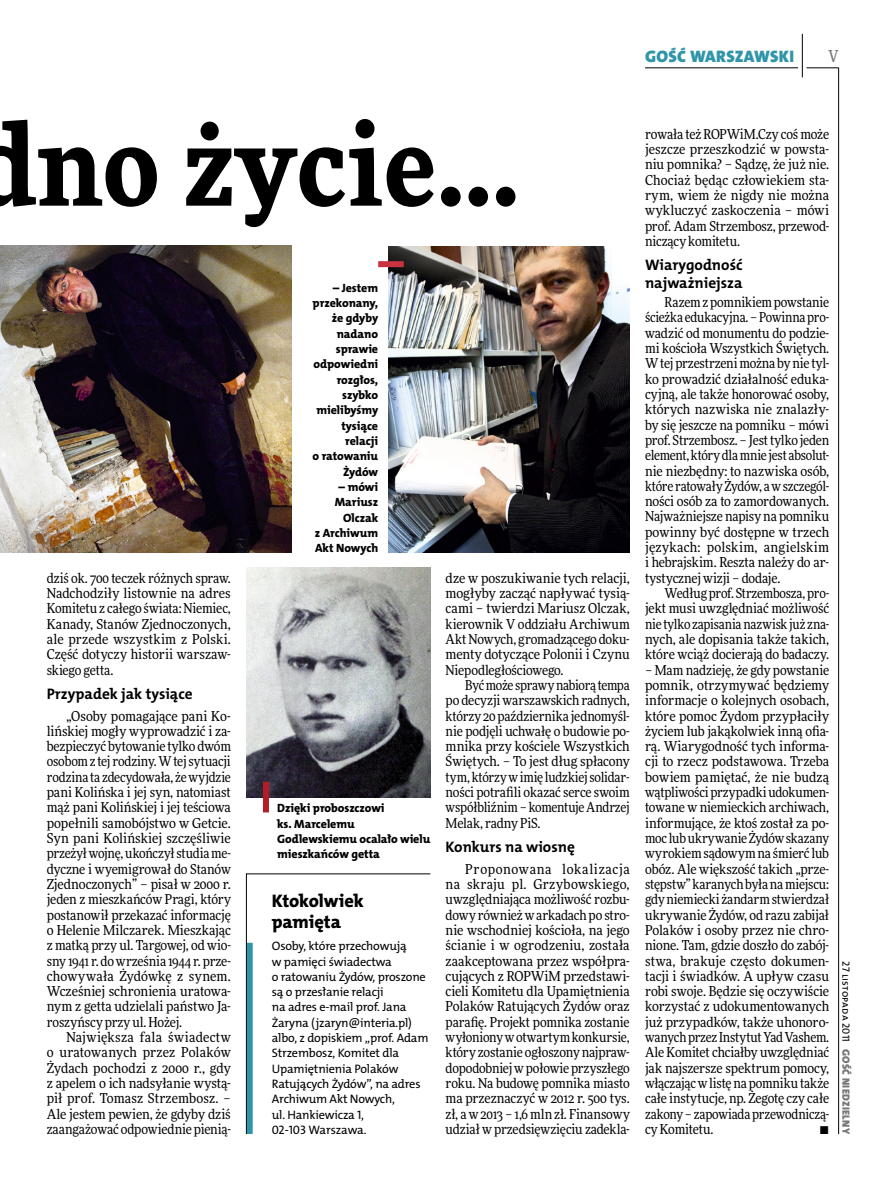
<style>
.page{position:relative;width:893px;height:1191px;background:#fff}
.page>*{position:absolute;margin:0;border:0;box-sizing:border-box;transform-origin:0 0}
.t1{font:900 111px "Freeday Narrow";letter-spacing:.01em;color:#000}
.t2{font:18.3px/21.6px "The Mix HP8 Ex Bld";letter-spacing:-.005em;color:#000}
.t3{font:16.65px "The Mix HP9 Blk";letter-spacing:.02em;color:#2f95a8}
.t4{font:500 16.5px "Freeday Narrow";color:#777778;scale:.9 1}
.t5{font:15.3px/17.7px "The Mix HP7 Bld";letter-spacing:-.005em;color:#000}
.t6{font:13.65px/15.3px "Freeday Narrow News";letter-spacing:-.01em;color:#000;text-align:justify}
.t7{font:12.3px/15.3px "The Mix HP5 Plain";letter-spacing:-.015em;color:#000}
.t8{font:12px/15.3px "The Mix HP8 Ex Bld";letter-spacing:-.005em;color:#000;text-align:right}
.t9{font:10.5px "The Mix HP5 Plain";color:#000}
.t10{font:10.5px "The Mix HP9 Blk";letter-spacing:.025em;color:#777778}
.s1{font-size:114px}
</style>
<div class="page">
<hr style="left:806px;top:68px;width:33px;height:1px;background:#000">
<hr style="left:645px;top:68px;width:153px;height:1px;background:#000">
<hr style="left:838px;top:68px;width:1px;height:1066px;background:#000">
<hr style="left:802px;top:34px;width:1px;height:43px;background:#000">
<svg style="left:246px;top:873px;width:185px;height:261px"></svg>
<img style="left:0;top:246px;width:292px;height:306px">
<img style="left:388px;top:246px;width:242px;height:306px">
<img style="left:246px;top:567px;width:184px;height:230px">
<div style="left:263px;top:782px;width:6px;height:30px;background:#b51b24"></div>
<div style="left:378px;top:261px;width:26px;height:6px;background:#c93241"></div>
<p class="t3" style="left:645px;top:46px;width:150px">GOŚĆ WARSZAWSKI</p>
<p class="t4" style="left:828px;top:46px;width:13px">V</p>
<h1 class="t1" style="left:-26px;top:93px;width:547px"><span class="s1">d</span>no życie…</h1>
<p class="t6" style="left:47px;top:570px;width:186px">dziś ok. 700 teczek różnych spraw.<br>Nadchodziły listownie na adres Komitetu z całego świata: Niemiec, Kanady, Stanów Zjednoczonych, ale przede wszystkim z Polski.<br>Część dotyczy historii warszaw&shy;skiego getta.</p>
<p class="t5" style="left:47px;top:685px;width:147px">Przypadek jak tysiące</p>
<p class="t6" style="left:47px;top:708px;width:186px;text-indent:20px">„Osoby pomagające pani Ko&shy;lińskiej mogły wyprowadzić i za&shy;bezpieczyć bytowanie tylko dwóm osobom z tej rodziny. W tej sytuacji rodzina ta zdecydowała, że wyjdzie pani Kolińska i jej syn, natomiast mąż pani Kolińskiej i jej teściowa popełnili samobójstwo w Getcie.<br>Syn pani Kolińskiej szczęśliwie przeżył wojnę, ukończył studia me&shy;dyczne i wyemigrował do Stanów Zjednoczonych” – pisał w 2000 r. jeden z mieszkańców Pragi, który postanowił przekazać informację o Helenie Milczarek. Mieszkając z matką przy ul. Targowej, od wio&shy;sny 1941 r. do września 1944 r. prze&shy;chowywała Żydówkę z synem.<br>Wcześniej schronienia uratowa&shy;nym z getta udzielali państwo Ja&shy;roszyńscy przy ul. Hożej.</p>
<p class="t6" style="left:47px;top:1029px;width:186px;text-indent:20px">Największa fala świadectw o uratowanych przez Polaków Żydach pochodzi z 2000 r., gdy z apelem o ich nadsyłanie wystą&shy;pił prof. Tomasz Strzembosz. – Ale jestem pewien, że gdyby dziś zaangażować odpowiednie pienią-</p>
<p class="t8" style="left:313px;top:280px;width:67px">– Jestem przekonany, że gdyby nadano sprawie odpowiedni rozgłos, szybko mielibyśmy tysiące relacji<br>o ratowaniu<br>Żydów</p>
<p class="t8" style="left:315px;top:479px;width:65px">– mówi<br>Mariusz<br>Olczak<br>z Archiwum<br>Akt Nowych</p>
<p class="t8" style="left:277px;top:801px;width:155px;text-align:left">Dzięki proboszczowi<br>ks. Marcelemu<br>Godlewskiemu ocalało wielu mieszkańców getta</p>
<h2 class="t2" style="left:272px;top:889px;width:93px">Ktokolwiek pamięta</h2>
<p class="t7" style="left:272px;top:938px;width:158px">Osoby, które przechowują<br>w pamięci świadectwa<br>o ratowaniu Żydów, proszone są o przesłanie relacji<br>na adres e-mail prof. Jana<br>Żaryna (jzaryn@interia.pl) albo, z dopiskiem „prof. Adam<br>Strzembosz, Komitet dla<br>U pamiętnienia Polaków<br>Ratujących Żydów”, na adres<br>Archiwum Akt Nowych,<br>ul. Hankiewicza 1,<br>02-103 Warszawa.</p>
<p class="t6" style="left:446px;top:570px;width:186px">dze w poszukiwanie tych relacji, mogłyby zacząć napływać tysią&shy;cami – twierdzi Mariusz Olczak, kierownik V oddziału Archiwum Akt Nowych, gromadzącego doku&shy;menty dotyczące Polonii i Czynu Niepodległościowego.</p>
<p class="t6" style="left:446px;top:677px;width:186px;text-indent:20px">Być może sprawy nabiorą tempa po decyzji warszawskich radnych, którzy 20 października jednomyśl&shy;nie podjęli uchwałę o budowie po&shy;mnika przy kościele Wszystkich Świętych. – To jest dług spłacony tym, którzy w imię ludzkiej solidar&shy;ności potrafili okazać serce swoim współbliźnim – komentuje Andrzej Melak, radny PiS.</p>
<p class="t5" style="left:446px;top:838px;width:131px">Konkurs na wiosnę</p>
<p class="t6" style="left:446px;top:861px;width:186px;text-indent:20px">Proponowana lokalizacja na skraju pl. Grzybowskiego, uwzględniająca możliwość rozbu&shy;dowy również w arkadach po stro&shy;nie wschodniej kościoła, na jego ścianie i w ogrodzeniu, została zaakceptowana przez współpra&shy;cujących z ROPWiM przedstawi&shy;cieli Komitetu dla Upamiętnienia Polaków Ratujących Żydów oraz parafię. Projekt pomnika zostanie wyłoniony w otwartym konkursie, który zostanie ogłoszony najpraw&shy;dopodobniej w połowie przyszłego roku. Na budowę pomnika miasto ma przeznaczyć w 2012 r. 500 tys. zł, a w 2013 – 1,6 mln zł. Finansowy udział w przedsięwzięciu zadekla-</p>
<p class="t6" style="left:645px;top:126px;width:186px">rowała też ROPWiM.Czy coś może jeszcze przeszkodzić w powsta&shy;niu pomnika? – Sądzę, że już nie.<br>Chociaż będąc człowiekiem sta&shy;rym, wiem że nigdy nie można wykluczyć zaskoczenia – mówi prof. Adam Strzembosz, przewod&shy;niczący komitetu.</p>
<p class="t5" style="left:645px;top:256px;width:99px">Wiarygodność najważniejsza</p>
<p class="t6" style="left:645px;top:294px;width:186px;text-indent:20px">Razem z pomnikiem powstanie ścieżka edukacyjna. – Powinna pro&shy;wadzić od monumentu do podzie&shy;mi kościoła Wszystkich Świętych.<br>W tej przestrzeni można by nie tyl&shy;ko prowadzić działalność eduka&shy;cyjną, ale także honorować osoby, których nazwiska nie znalazły&shy;by się jeszcze na pomniku – mówi prof. Strzembosz. – Jest tylko jeden element, który dla mnie jest absolut&shy;nie niezbędny: to nazwiska osób, które ratowały Żydów, a w szczegól&shy;ności osób za to zamordowanych.<br>Najważniejsze napisy na pomniku powinny być dostępne w trzech językach: polskim, angielskim i hebrajskim. Reszta należy do ar&shy;tystycznej wizji – dodaje.</p>
<p class="t6" style="left:645px;top:585px;width:186px;text-indent:20px">Według prof. Strzembosza, pro&shy;jekt musi uwzględniać możliwość nie tylko zapisania nazwisk już zna&shy;nych, ale dopisania także takich, które wciąż docierają do badaczy.</p>
<p class="t6" style="left:645px;top:662px;width:186px">– Mam nadzieję, że gdy powstanie pomnik, otrzymywać będziemy informacje o kolejnych osobach, które pomoc Żydom przypłaciły życiem lub jakąkolwiek inną ofia&shy;rą. Wiarygodność tych informa&shy;cji to rzecz podstawowa. Trzeba bowiem pamiętać, że nie budzą wątpliwości przypadki udokumen&shy;towane w niemieckich archiwach, informujące, że ktoś został za po&shy;moc lub ukrywanie Żydów skazany wyrokiem sądowym na śmierć lub obóz. Ale większość takich „prze&shy;stępstw” karanych była na miejscu: gdy niemiecki żandarm stwierdzał ukrywanie Żydów, od razu zabijał Polaków i osoby przez nie chro&shy;nione. Tam, gdzie doszło do zabój&shy;stwa, brakuje często dokumen&shy;tacji i świadków. A upływ czasu robi swoje. Będzie się oczywiście korzystać z udokumentowanych już przypadków, także uhonoro&shy;wanych przez Instytut Yad Vashem.<br>Ale Komitet chciałby uwzględniać jak najszersze spektrum pomocy, włączając w listę na pomniku także całe instytucje, np. Żegotę czy całe zakony – zapowiada przewodniczą&shy;cy Komitetu.</p>
<p class="t6" style="left:819px;top:1121px;width:11px">•</p>
<p class="t9" style="left:853px;top:961px;width:82px;rotate:90deg">27 listopada 2011</p>
<p class="t10" style="left:853px;top:1049px;width:86px;rotate:90deg">GOŚĆ NIEDZIELNY</p>
</div>
